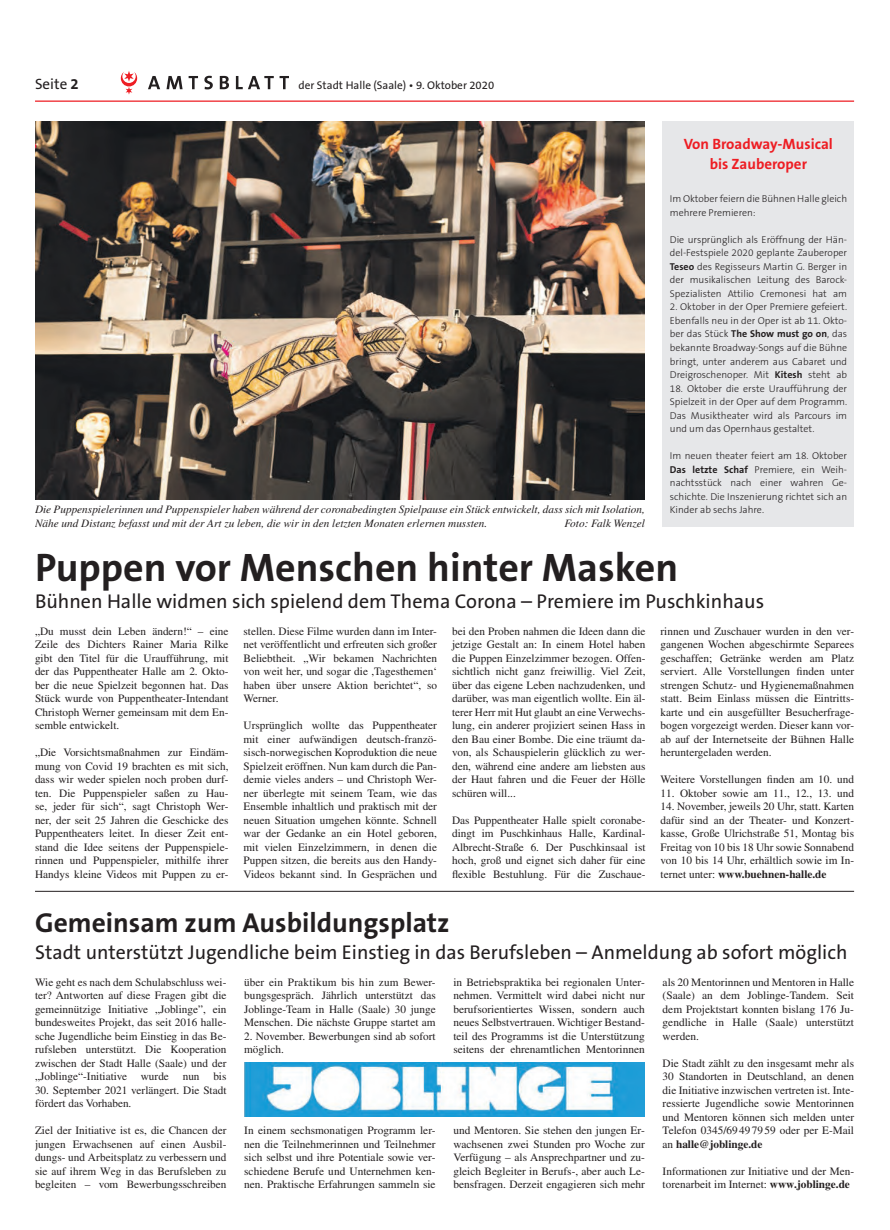
<style>
.page{position:relative;width:890px;height:1230px;background:#fff}
.page>*{position:absolute;margin:0;border:0;box-sizing:border-box;transform-origin:0 0}
.t1{font:700 40px "The Sans B7";color:#231f20}
.t2{font:700 27.5px "The Sans B7";color:#231f20}
.t3{font:20px "The Sans B5 Plain";color:#231f20}
.t4{font:700 15px/20px "The Sans B7";color:#ee1d23;text-align:center}
.t5{font:15px "The Sans B5 Plain";color:#231f20}
.t6{font:11.25px/13.5px "Times LT Std";color:#231f20;text-align:justify}
.t7{font:italic 11.25px/13.5px "Times LT Std";color:#231f20}
.t8{font:11.25px "The Sans B5 Plain";color:#231f20}
.t9{font:300 10px/13.5px "The Sans B3";color:#231f20;text-align:justify}
.s1{font-family:"The Sans B7";font-weight:700}
.s2{font-weight:700}
</style>
<div class="page">
<svg style="left:148px;top:76px;width:12px;height:13px"></svg>
<svg style="left:166px;top:76px;width:16px;height:13px"></svg>
<svg style="left:188px;top:76px;width:10px;height:13px"></svg>
<svg style="left:204px;top:76px;width:9px;height:13px"></svg>
<svg style="left:220px;top:76px;width:9px;height:13px"></svg>
<svg style="left:236px;top:76px;width:53px;height:13px"></svg>
<svg style="left:121px;top:71px;width:16px;height:23px"></svg>
<hr style="left:35px;top:100px;width:819px;height:2px;background:#ee1d23">
<hr style="left:35px;top:891px;width:819px;height:1px;background:#231f20">
<img style="left:35px;top:121px;width:609px;height:378px">
<img style="left:244px;top:1062px;width:400px;height:54px">
<div style="left:662px;top:121px;width:192px;height:405px;background:#e6e7e9"></div>
<h3 class="t5" style="left:35px;top:76px;width:45px">Seite <span class="s1">2</span></h3>
<p class="t8" style="left:298px;top:79px;width:197px">der Stadt Halle (Saale) • 9. Oktober 2020</p>
<p class="t7" style="left:35px;top:502px;width:611px">Die Puppenspielerinnen und Puppenspieler haben während der coronabedingten Spielpause ein Stück entwickelt, dass sich mit Isolation,<br>Nähe und Distanz befasst und mit der Art zu leben, die wir in den letzten Monaten erlernen mussten.</p>
<p class="t7" style="left:564px;top:516px;width:82px">Foto: Falk Wenzel</p>
<h3 class="t4" style="left:683px;top:134px;width:150px">Von Broadway-Musical bis Zauberoper</h3>
<p class="t9" style="left:669px;top:193px;width:179px">Im Oktober feiern die Bühnen Halle gleich mehrere Premieren:</p>
<p class="t9" style="left:669px;top:233px;width:179px">Die ursprünglich als Eröffnung der Hän&shy;del-Festspiele 2020 geplante Zauberoper <span class="s1">Teseo</span> des Regisseurs Martin G. Berger in der musikalischen Leitung des Barock-Spezialisten Attilio Cremonesi hat am</p>
<p class="t9" style="left:669px;top:301px;width:179px">2. Oktober in der Oper Premiere gefeiert.<br>Ebenfalls neu in der Oper ist ab 11. Okto&shy;ber das Stück <span class="s1">The Show must go on</span>, das bekannte Broadway-Songs auf die Bühne bringt, unter anderem aus Cabaret und Dreigroschenoper. Mit <span class="s1">Kitesh</span> steht ab</p>
<p class="t9" style="left:669px;top:382px;width:179px">18. Oktober die erste Uraufführung der Spielzeit in der Oper auf dem Programm.<br>Das Musiktheater wird als Parcours im und um das Opernhaus gestaltet.</p>
<p class="t9" style="left:669px;top:449px;width:179px">Im neuen theater feiert am 18. Oktober <span class="s1">Das letzte Schaf</span> Premiere, ein Weih&shy;nachtsstück nach einer wahren Ge&shy;schichte. Die Inszenierung richtet sich an Kinder ab sechs Jahre.</p>
<h1 class="t1" style="left:35px;top:545px;width:644px">Puppen vor Menschen hinter Masken</h1>
<h3 class="t3" style="left:35px;top:590px;width:730px">Bühnen Halle widmen sich spielend dem Thema Corona – Premiere im Puschkinhaus</h3>
<p class="t6" style="left:35px;top:624px;width:195px">„Du musst dein Leben ändern!“ – eine Zeile des Dichters Rainer Maria Rilke gibt den Titel für die Uraufführung, mit der das Puppentheater Halle am 2. Okto&shy;ber die neue Spielzeit begonnen hat. Das Stück wurde von Puppentheater-Intendant Christoph Werner gemeinsam mit dem En&shy;semble entwickelt.</p>
<p class="t6" style="left:35px;top:745px;width:195px">„Die Vorsichtsmaßnahmen zur Eindäm&shy;mung von Covid 19 brachten es mit sich, dass wir weder spielen noch proben durf&shy;ten. Die Puppenspieler saßen zu Hau&shy;se, jeder für sich“, sagt Christoph Wer&shy;ner, der seit 25 Jahren die Geschicke des Puppentheaters leitet. In dieser Zeit ent&shy;stand die Idee seitens der Puppenspiele&shy;rinnen und Puppenspieler, mithilfe ihrer Handys kleine Videos mit Puppen zu er-</p>
<p class="t6" style="left:243px;top:624px;width:195px">stellen. Diese Filme wurden dann im Inter&shy;net veröffentlicht und erfreuten sich großer Beliebtheit. „Wir bekamen Nachrichten von weit her, und sogar die ,Tagesthemen‘ haben über unsere Aktion berichtet“, so Werner.</p>
<p class="t6" style="left:243px;top:718px;width:195px">Ursprünglich wollte das Puppentheater mit einer aufwändigen deutsch-franzö&shy;sisch-norwegischen Koproduktion die neue Spielzeit eröffnen. Nun kam durch die Pan&shy;demie vieles anders – und Christoph Wer&shy;ner überlegte mit seinem Team, wie das Ensemble inhaltlich und praktisch mit der neuen Situation umgehen könnte. Schnell war der Gedanke an ein Hotel geboren, mit vielen Einzelzimmern, in denen die Puppen sitzen, die bereits aus den Handy-Videos bekannt sind. In Gesprächen und</p>
<p class="t6" style="left:452px;top:624px;width:195px">bei den Proben nahmen die Ideen dann die jetzige Gestalt an: In einem Hotel haben die Puppen Einzelzimmer bezogen. Offen&shy;sichtlich nicht ganz freiwillig. Viel Zeit, über das eigene Leben nachzudenken, und darüber, was man eigentlich wollte. Ein äl&shy;terer Herr mit Hut glaubt an eine Verwechs&shy;lung, ein anderer projiziert seinen Hass in den Bau einer Bombe. Die eine träumt da&shy;von, als Schauspielerin glücklich zu wer&shy;den, während eine andere am liebsten aus der Haut fahren und die Feuer der Hölle schüren will...</p>
<p class="t6" style="left:452px;top:813px;width:195px">Das Puppentheater Halle spielt coronabe&shy;dingt im Puschkinhaus Halle, Kardinal-Albrecht-Straße 6. Der Puschkinsaal ist hoch, groß und eignet sich daher für eine flexible Bestuhlung. Für die Zuschaue-</p>
<p class="t6" style="left:660px;top:624px;width:195px">rinnen und Zuschauer wurden in den ver&shy;gangenen Wochen abgeschirmte Separees geschaffen; Getränke werden am Platz serviert. Alle Vorstellungen finden unter strengen Schutz- und Hygienemaßnahmen statt. Beim Einlass müssen die Eintritts&shy;karte und ein ausgefüllter Besucherfrage&shy;bogen vorgezeigt werden. Dieser kann vor&shy;ab auf der Internetseite der Bühnen Halle heruntergeladen werden.</p>
<p class="t6" style="left:660px;top:772px;width:195px">Weitere Vorstellungen finden am 10. und</p>
<p class="t6" style="left:660px;top:786px;width:195px">11. Oktober sowie am 11., 12., 13. und</p>
<p class="t6" style="left:660px;top:799px;width:195px">14. November, jeweils 20 Uhr, statt. Karten dafür sind an der Theater- und Konzert&shy;kasse, Große Ulrichstraße 51, Montag bis Freitag von 10 bis 18 Uhr sowie Sonnabend von 10 bis 14 Uhr, erhältlich sowie im In&shy;ternet unter: <span class="s2">www.buehnen-halle.de</span></p>
<h2 class="t2" style="left:35px;top:907px;width:416px">Gemeinsam zum Ausbildungsplatz</h2>
<h3 class="t3" style="left:35px;top:941px;width:813px">Stadt unterstützt Jugendliche beim Einstieg in das Berufsleben – Anmeldung ab sofort möglich</h3>
<p class="t6" style="left:35px;top:975px;width:193px">Wie geht es nach dem Schulabschluss wei&shy;ter? Antworten auf diese Fragen gibt die gemeinnützige Initiative „Joblinge”, ein bundesweites Projekt, das seit 2016 halle&shy;sche Jugendliche beim Einstieg in das Be&shy;rufsleben unterstützt. Die Kooperation zwischen der Stadt Halle (Saale) und der „Joblinge“-Initiative wurde nun bis</p>
<p class="t6" style="left:35px;top:1083px;width:193px">30. September 2021 verlängert. Die Stadt fördert das Vorhaben.</p>
<p class="t6" style="left:35px;top:1123px;width:193px">Ziel der Initiative ist es, die Chancen der jungen Erwachsenen auf einen Ausbil&shy;dungs- und Arbeitsplatz zu verbessern und sie auf ihrem Weg in das Berufsleben zu begleiten – vom Bewerbungsschreiben</p>
<p class="t6" style="left:244px;top:975px;width:193px">über ein Praktikum bis hin zum Bewer&shy;bungsgespräch. Jährlich unterstützt das Joblinge-Team in Halle (Saale) 30 junge Menschen. Die nächste Gruppe startet am</p>
<p class="t6" style="left:244px;top:1029px;width:193px">2. November. Bewerbungen sind ab sofort möglich.</p>
<p class="t6" style="left:453px;top:975px;width:193px">in Betriebspraktika bei regionalen Unter&shy;nehmen. Vermittelt wird dabei nicht nur berufsorientiertes Wissen, sondern auch neues Selbstvertrauen. Wichtiger Bestand&shy;teil des Programms ist die Unterstützung seitens der ehrenamtlichen Mentorinnen</p>
<p class="t6" style="left:662px;top:975px;width:193px">als 20 Mentorinnen und Mentoren in Halle (Saale) an dem Joblinge-Tandem. Seit dem Projektstart konnten bislang 176 Ju&shy;gendliche in Halle (Saale) unterstützt werden.</p>
<p class="t6" style="left:662px;top:1056px;width:193px">Die Stadt zählt zu den insgesamt mehr als 30 Standorten in Deutschland, an denen die Initiative inzwischen vertreten ist. Inte&shy;ressierte Jugendliche sowie Mentorinnen und Mentoren können sich melden unter Telefon 0345/69 49 79 59 oder per E-Mail an <span class="s2">halle@joblinge.de</span></p>
<p class="t6" style="left:662px;top:1164px;width:193px">Informationen zur Initiative und der Men&shy;torenarbeit im Internet: <span class="s2">www.joblinge.de</span></p>
<p class="t6" style="left:244px;top:1123px;width:193px">In einem sechsmonatigen Programm ler&shy;nen die Teilnehmerinnen und Teilnehmer sich selbst und ihre Potentiale sowie ver&shy;schiedene Berufe und Unternehmen ken&shy;nen. Praktische Erfahrungen sammeln sie</p>
<p class="t6" style="left:453px;top:1123px;width:193px">und Mentoren. Sie stehen den jungen Er&shy;wachsenen zwei Stunden pro Woche zur Verfügung – als Ansprechpartner und zu&shy;gleich Begleiter in Berufs-, aber auch Le&shy;bensfragen. Derzeit engagieren sich mehr</p>
</div>
